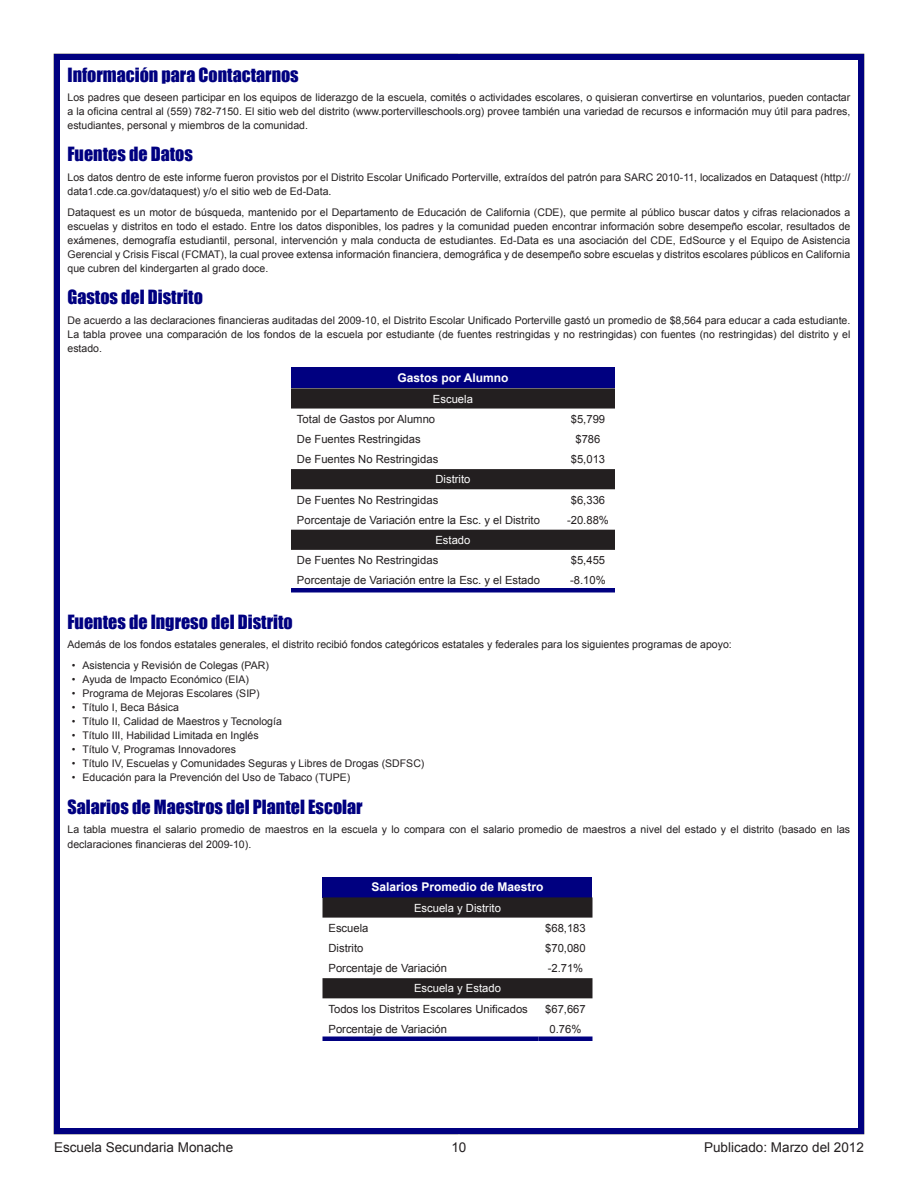
<style>
.page{position:relative;width:918px;height:1188px;background:#fff}
.page>*{position:absolute;margin:0;border:0;box-sizing:border-box;transform-origin:0 0}
.Element_Header{font:18px "Impact";color:#000080}
.t1{font:13.5px "Arial";color:#231f20}
.t2{font:700 12px "Arial";color:#fff}
.t3{font:11.25px/20.2px "Arial";color:#231f20}
.t4{font:11.25px "Arial";color:#fff}
.Body_Text_-_Left_Jus{font:10.5px/14.1px "Arial";color:#231f20;text-align:justify}
.Bullets_-_Indented{font:10.5px "Arial";color:#231f20}
.s1{color:#fff}
</style>
<div class="page">
<div style="left:54px;top:54px;width:810px;height:1080px;border:6px solid #000080"></div>
<div style="left:291px;top:368px;width:324px;height:20px;background:#000080"></div>
<svg style="left:291px;top:388px;width:324px;height:162px"></svg>
<hr style="left:291px;top:588px;width:270px;height:4px;background:#000080">
<hr style="left:561px;top:588px;width:54px;height:4px;background:#000080">
<div style="left:322px;top:877px;width:270px;height:20px;background:#000080"></div>
<svg style="left:322px;top:897px;width:270px;height:101px"></svg>
<div style="left:322px;top:1036px;width:216px;height:5px;background:#000080"></div>
<div style="left:538px;top:1036px;width:54px;height:5px;background:#000080"></div>
<p class="Element_Header" style="left:68px;top:61px;width:233px">Información para Contactarnos</p>
<p class="Body_Text_-_Left_Jus" style="left:68px;top:91px;width:784px">Los padres que deseen participar en los equipos de liderazgo de la escuela, comités o actividades escolares, o quisieran convertirse en voluntarios, pueden contactar a la oficina central al (559) 782-7150. El sitio web del distrito (www.portervilleschools.org) provee también una variedad de recursos e información muy útil para padres, estudiantes, personal y miembros de la comunidad.</p>
<p class="Element_Header" style="left:68px;top:140px;width:127px">Fuentes de Datos</p>
<p class="Body_Text_-_Left_Jus" style="left:68px;top:170px;width:784px">Los datos dentro de este informe fueron provistos por el Distrito Escolar Unificado Porterville, extraídos del patrón para SARC 2010-11, localizados en Dataquest (http:// data1.cde.ca.gov/dataquest) y/o el sitio web de Ed-Data.</p>
<p class="Body_Text_-_Left_Jus" style="left:68px;top:205px;width:784px">Dataquest es un motor de búsqueda, mantenido por el Departamento de Educación de California (CDE), que permite al público buscar datos y cifras relacionados a escuelas y distritos en todo el estado. Entre los datos disponibles, los padres y la comunidad pueden encontrar información sobre desempeño escolar, resultados de exámenes, demografía estudiantil, personal, intervención y mala conducta de estudiantes. Ed-Data es una asociación del CDE, EdSource y el Equipo de Asistencia Gerencial y Crisis Fiscal (FCMAT), la cual provee extensa información financiera, demográfica y de desempeño sobre escuelas y distritos escolares públicos en California que cubren del kindergarten al grado doce.</p>
<p class="Element_Header" style="left:68px;top:283px;width:137px">Gastos del Distrito</p>
<p class="Body_Text_-_Left_Jus" style="left:68px;top:313px;width:784px">De acuerdo a las declaraciones financieras auditadas del 2009-10, el Distrito Escolar Unificado Porterville gastó un promedio de $8,564 para educar a cada estudiante.<br>La tabla provee una comparación de los fondos de la escuela por estudiante (de fuentes restringidas y no restringidas) con fuentes (no restringidas) del distrito y el estado.</p>
<p class="t2" style="left:398px;top:370px;width:112px">Gastos por Alumno</p>
<p class="t3" style="left:297px;top:389px;width:178px;text-indent:136px"><span class="s1">Escuela<br></span>Total de Gastos por Alumno</p>
<p class="t3" style="left:571px;top:409px;width:36px">$5,799</p>
<p class="t3" style="left:297px;top:429px;width:125px">De Fuentes Restringidas</p>
<p class="t3" style="left:575px;top:429px;width:27px">$786</p>
<p class="t3" style="left:297px;top:449px;width:143px">De Fuentes No Restringidas</p>
<p class="t3" style="left:571px;top:449px;width:36px">$5,013</p>
<p class="t3" style="left:297px;top:469px;width:175px;text-indent:138px"><span class="s1">Distrito<br></span>De Fuentes No Restringidas</p>
<p class="t3" style="left:571px;top:490px;width:36px">$6,336</p>
<p class="t3" style="left:297px;top:510px;width:245px">Porcentaje de Variación entre la Esc. y el Distrito</p>
<p class="t3" style="left:567px;top:510px;width:43px">-20.88%</p>
<p class="t3" style="left:297px;top:530px;width:175px;text-indent:138px"><span class="s1">Estado<br></span>De Fuentes No Restringidas</p>
<p class="t3" style="left:571px;top:550px;width:36px">$5,455</p>
<p class="t3" style="left:297px;top:570px;width:245px">Porcentaje de Variación entre la Esc. y el Estado</p>
<p class="t3" style="left:570px;top:570px;width:37px">-8.10%</p>
<p class="Element_Header" style="left:68px;top:607px;width:227px">Fuentes de Ingreso del Distrito</p>
<p class="Body_Text_-_Left_Jus" style="left:68px;top:637px;width:666px">Además de los fondos estatales generales, el distrito recibió fondos categóricos estatales y federales para los siguientes programas de apoyo:</p>
<p class="Bullets_-_Indented" style="left:72px;top:658px;width:199px">• Asistencia y Revisión de Colegas (PAR)</p>
<p class="Bullets_-_Indented" style="left:72px;top:672px;width:179px">• Ayuda de Impacto Económico (EIA)</p>
<p class="Bullets_-_Indented" style="left:72px;top:686px;width:190px">• Programa de Mejoras Escolares (SIP)</p>
<p class="Bullets_-_Indented" style="left:72px;top:700px;width:109px">• Título I, Beca Básica</p>
<p class="Bullets_-_Indented" style="left:72px;top:714px;width:212px">• Título II, Calidad de Maestros y Tecnología</p>
<p class="Bullets_-_Indented" style="left:72px;top:728px;width:188px">• Título III, Habilidad Limitada en Inglés</p>
<p class="Bullets_-_Indented" style="left:72px;top:742px;width:166px">• Título V, Programas Innovadores</p>
<p class="Bullets_-_Indented" style="left:72px;top:756px;width:354px">• Título IV, Escuelas y Comunidades Seguras y Libres de Drogas (SDFSC)</p>
<p class="Bullets_-_Indented" style="left:72px;top:770px;width:280px">• Educación para la Prevención del Uso de Tabaco (TUPE)</p>
<p class="Element_Header" style="left:68px;top:793px;width:297px">Salarios de Maestros del Plantel Escolar</p>
<p class="Body_Text_-_Left_Jus" style="left:68px;top:823px;width:784px">La tabla muestra el salario promedio de maestros en la escuela y lo compara con el salario promedio de maestros a nivel del estado y el distrito (basado en las declaraciones financieras del 2009-10).</p>
<p class="t2" style="left:371px;top:879px;width:174px">Salarios Promedio de Maestro</p>
<p class="t4" style="left:414px;top:900px;width:88px">Escuela y Distrito</p>
<p class="t3" style="left:329px;top:918px;width:42px">Escuela</p>
<p class="t3" style="left:545px;top:918px;width:42px">$68,183</p>
<p class="t3" style="left:329px;top:938px;width:36px">Distrito</p>
<p class="t3" style="left:545px;top:938px;width:42px">$70,080</p>
<p class="t3" style="left:329px;top:958px;width:120px">Porcentaje de Variación</p>
<p class="t3" style="left:548px;top:958px;width:37px">-2.71%</p>
<p class="t3" style="left:329px;top:978px;width:201px;text-indent:86px"><span class="s1">Escuela y Estado<br></span>Todos los Distritos Escolares Unificados</p>
<p class="t3" style="left:545px;top:999px;width:42px">$67,667</p>
<p class="t3" style="left:329px;top:1019px;width:120px">Porcentaje de Variación</p>
<p class="t3" style="left:550px;top:1019px;width:33px">0.76%</p>
<p class="t1" style="left:54px;top:1138px;width:181px">Escuela Secundaria Monache</p>
<p class="t1" style="left:451px;top:1138px;width:17px">10</p>
<p class="t1" style="left:704px;top:1138px;width:161px">Publicado: Marzo del 2012</p>
</div>
